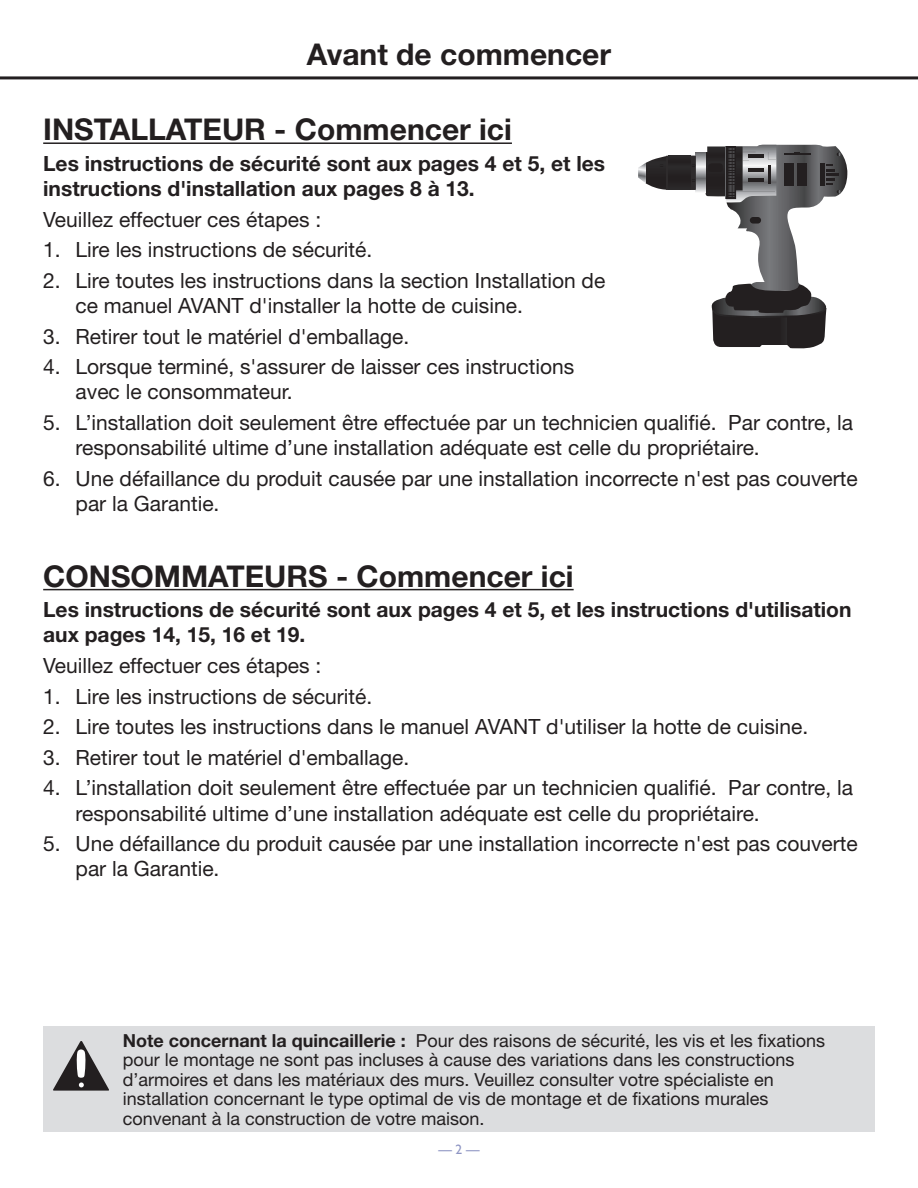
<style>
.page{position:relative;width:918px;height:1188px;background:#fff}
.page>*{position:absolute;margin:0;border:0;box-sizing:border-box;transform-origin:0 0}
.t1{font:700 30px "Helvetica Neue LT Std";color:#231f20}
.t2{font:21px/25.2px "Helvetica Neue LT Std";color:#231f20}
.t3{font:700 21px/25.2px "Helvetica Neue LT Std";color:#231f20}
.B__body_copy{font:18px/19.5px "Helvetica Neue LT Std";color:#231f20}
.t4{font:13.5px "Gill Sans";color:#8e95c3}
.s1{font-weight:700}
</style>
<div class="page">
<hr style="left:0;top:76px;width:918px;height:3px;background:#231f20">
<hr style="left:43px;top:142px;width:469px;height:2px;background:#231f20">
<hr style="left:43px;top:589px;width:531px;height:1px;background:#231f20">
<svg style="left:638px;top:145px;width:210px;height:204px"></svg>
<div style="left:43px;top:1026px;width:832px;height:106px;background:#dcdddf"></div>
<svg style="left:53px;top:1041px;width:56px;height:49px"></svg>
<p class="t1" style="left:307px;top:35px;width:306px">Avant de commencer</p>
<p class="t1" style="left:43px;top:111px;width:470px">INSTALLATEUR - Commencer ici</p>
<p class="t3" style="left:43px;top:150px;width:563px">Les instructions de sécurité sont aux pages 4 et 5, et les instructions d'installation aux pages 8 à 13.</p>
<p class="t2" style="left:43px;top:206px;width:280px">Veuillez effectuer ces étapes :</p>
<p class="t2" style="left:43px;top:237px;width:331px">1. Lire les instructions de sécurité.</p>
<p class="t2" style="left:76px;top:267px;width:531px;text-indent:-32px">2. Lire toutes les instructions dans la section Installation de ce manuel AVANT d'installer la hotte de cuisine.</p>
<p class="t2" style="left:43px;top:323px;width:368px">3. Retirer tout le matériel d'emballage.</p>
<p class="t2" style="left:76px;top:354px;width:500px;text-indent:-32px">4. Lorsque terminé, s'assurer de laisser ces instructions avec le consommateur.</p>
<p class="t2" style="left:76px;top:410px;width:779px;text-indent:-32px">5. L’installation doit seulement être effectuée par un technicien qualifié. Par contre, la responsabilité ultime d’une installation adéquate est celle du propriétaire.</p>
<p class="t2" style="left:76px;top:465px;width:784px;text-indent:-32px">6. Une défaillance du produit causée par une installation incorrecte n'est pas couverte par la Garantie.</p>
<p class="t1" style="left:43px;top:557px;width:532px">CONSOMMATEURS - Commencer ici</p>
<p class="t3" style="left:43px;top:597px;width:810px">Les instructions de sécurité sont aux pages 4 et 5, et les instructions d'utilisation aux pages 14, 15, 16 et 19.</p>
<p class="t2" style="left:43px;top:653px;width:280px">Veuillez effectuer ces étapes :</p>
<p class="t2" style="left:43px;top:683px;width:331px">1. Lire les instructions de sécurité.</p>
<p class="t2" style="left:43px;top:714px;width:767px">2. Lire toutes les instructions dans le manuel AVANT d'utiliser la hotte de cuisine.</p>
<p class="t2" style="left:43px;top:744px;width:368px">3. Retirer tout le matériel d'emballage.</p>
<p class="t2" style="left:76px;top:775px;width:779px;text-indent:-32px">4. L’installation doit seulement être effectuée par un technicien qualifié. Par contre, la responsabilité ultime d’une installation adéquate est celle du propriétaire.</p>
<p class="t2" style="left:76px;top:831px;width:784px;text-indent:-32px">5. Une défaillance du produit causée par une installation incorrecte n'est pas couverte par la Garantie.</p>
<p class="B__body_copy" style="left:123px;top:1030px;width:704px"><span class="s1">Note concernant la quincaillerie :</span> Pour des raisons de sécurité, les vis et les fixations pour le montage ne sont pas incluses à cause des variations dans les constructions d’armoires et dans les matériaux des murs. Veuillez consulter votre spécialiste en installation concernant le type optimal de vis de montage et de fixations murales convenant à la construction de votre maison.</p>
<p class="t4" style="left:438px;top:1142px;width:43px">— 2 —</p>
</div>
